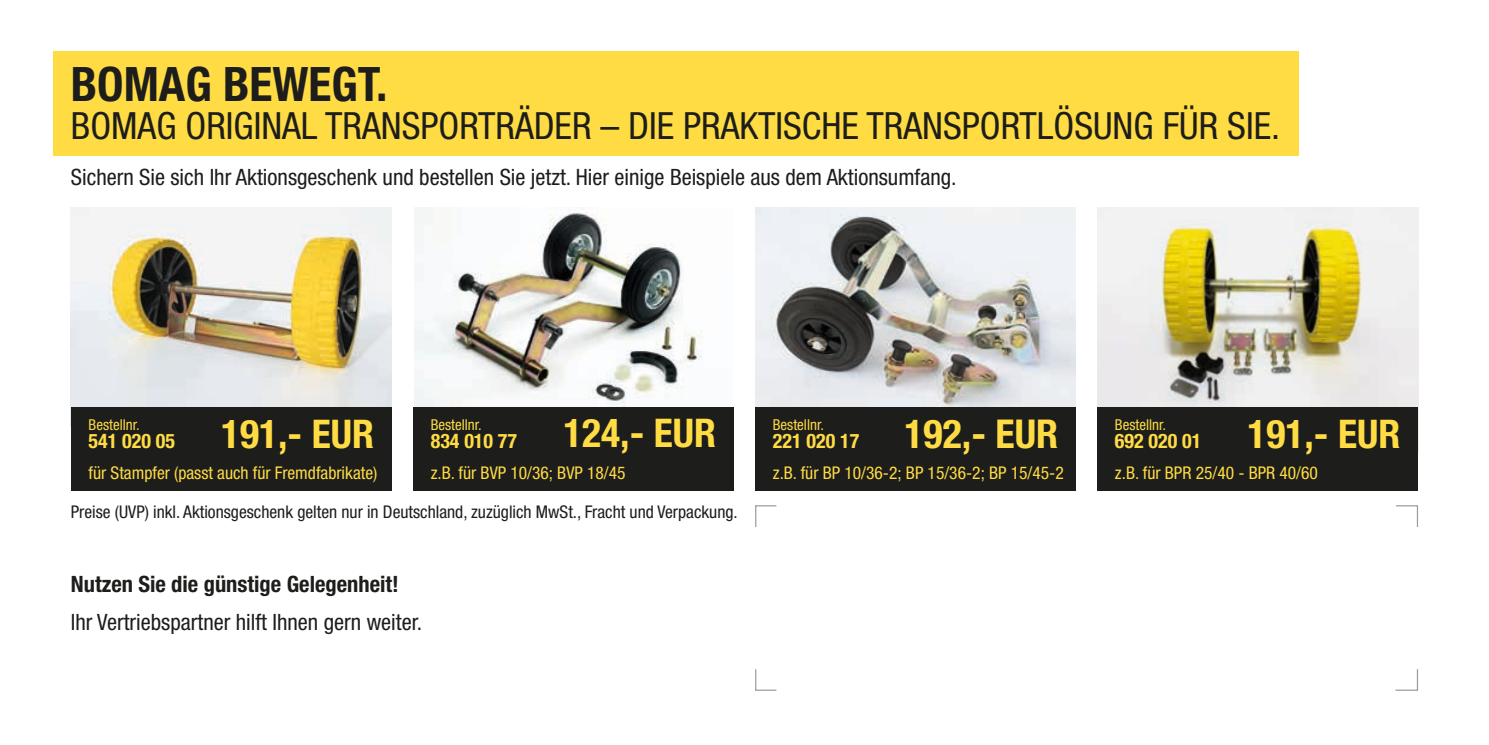
<style>
.page{position:relative;width:1489px;height:745px;background:#fff}
.page>*{position:absolute;margin:0;border:0;box-sizing:border-box;transform-origin:0 0}
.t1{font:700 condensed 47.5px "Helvetica Neue LT Pro";color:#1d1d1b}
.t2{font:700 condensed 39.75px "Helvetica Neue LT Pro";color:#ffdc44}
.t3{font:700 condensed 39.5px "Helvetica Neue LT Pro";color:#ffdc44}
.t4{font:condensed 37.5px "Helvetica Neue LT Pro";color:#1d1d1b}
.t5{font:condensed 22.5px "Helvetica Neue LT Pro";color:#1d1d1b}
.t6{font:700 condensed 22.5px "Helvetica Neue LT Pro";color:#1d1d1b}
.t7{font:700 condensed 20px "Helvetica Neue LT Pro";color:#ffdc44}
.t8{font:condensed 17.5px "Helvetica Neue LT Pro";color:#ffdc44}
.t9{font:condensed 17.5px "Helvetica Neue LT Pro";color:#1d1d1b}
.t10{font:condensed 15px "Helvetica Neue LT Pro";color:#ffdc44}
</style>
<div class="page">
<div style="left:54px;top:51px;width:1244px;height:105px;background:#ffdc44"></div>
<svg style="left:755px;top:505px;width:22px;height:22px"></svg>
<svg style="left:1396px;top:505px;width:22px;height:22px"></svg>
<svg style="left:1395px;top:669px;width:23px;height:22px"></svg>
<svg style="left:755px;top:669px;width:22px;height:22px"></svg>
<img style="left:71px;top:208px;width:321px;height:199px">
<img style="left:415px;top:208px;width:288px;height:199px">
<img style="left:755px;top:208px;width:320px;height:199px">
<img style="left:1097px;top:208px;width:320px;height:199px">
<div style="left:71px;top:407px;width:321px;height:84px;background:#1d1d1b"></div>
<div style="left:413px;top:407px;width:320px;height:84px;background:#1d1d1b"></div>
<div style="left:755px;top:407px;width:320px;height:84px;background:#1d1d1b"></div>
<div style="left:1097px;top:407px;width:320px;height:84px;background:#1d1d1b"></div>
<h1 class="t1" style="left:71px;top:56px;width:318px">BOMAG BEWEGT.</h1>
<h3 class="t4" style="left:71px;top:103px;width:1210px">BOMAG ORIGINAL TRANSPORTRÄDER – DIE PRAKTISCHE TRANSPORTLÖSUNG FÜR SIE.</h3>
<p class="t5" style="left:71px;top:163px;width:887px">Sichern Sie sich Ihr Aktionsgeschenk und bestellen Sie jetzt. Hier einige Beispiele aus dem Aktionsumfang.</p>
<h3 class="t3" style="left:221px;top:410px;width:154px">191,- EUR</h3>
<h3 class="t3" style="left:563px;top:409px;width:154px">124,- EUR</h3>
<p class="t8" style="left:89px;top:461px;width:290px">für Stampfer (passt auch für Fremdfabrikate)</p>
<p class="t8" style="left:772px;top:461px;width:292px">z.B. für BP 10/36-2; BP 15/36-2; BP 15/45-2</p>
<p class="t8" style="left:1114px;top:461px;width:204px">z.B. für BPR 25/40 - BPR 40/60</p>
<h2 class="t2" style="left:904px;top:409px;width:155px">192,- EUR</h2>
<h3 class="t3" style="left:1247px;top:410px;width:154px">191,- EUR</h3>
<p class="t10" style="left:89px;top:416px;width:53px">Bestellnr.</p>
<p class="t7" style="left:89px;top:428px;width:88px">541 020 05</p>
<p class="t10" style="left:431px;top:416px;width:53px">Bestellnr.</p>
<p class="t7" style="left:431px;top:428px;width:88px">834 010 77</p>
<p class="t10" style="left:772px;top:416px;width:53px">Bestellnr.</p>
<p class="t7" style="left:772px;top:428px;width:88px">221 020 17</p>
<p class="t10" style="left:1114px;top:416px;width:53px">Bestellnr.</p>
<p class="t7" style="left:1114px;top:428px;width:88px">692 020 01</p>
<p class="t8" style="left:431px;top:461px;width:196px">z.B. für BVP 10/36; BVP 18/45</p>
<p class="t9" style="left:71px;top:501px;width:668px">Preise (UVP) inkl. Aktionsgeschenk gelten nur in Deutschland, zuzüglich MwSt., Fracht und Verpackung.</p>
<p class="t6" style="left:71px;top:570px;width:329px">Nutzen Sie die günstige Gelegenheit!</p>
<p class="t5" style="left:71px;top:608px;width:353px">Ihr Vertriebspartner hilft Ihnen gern weiter.</p>
</div>
